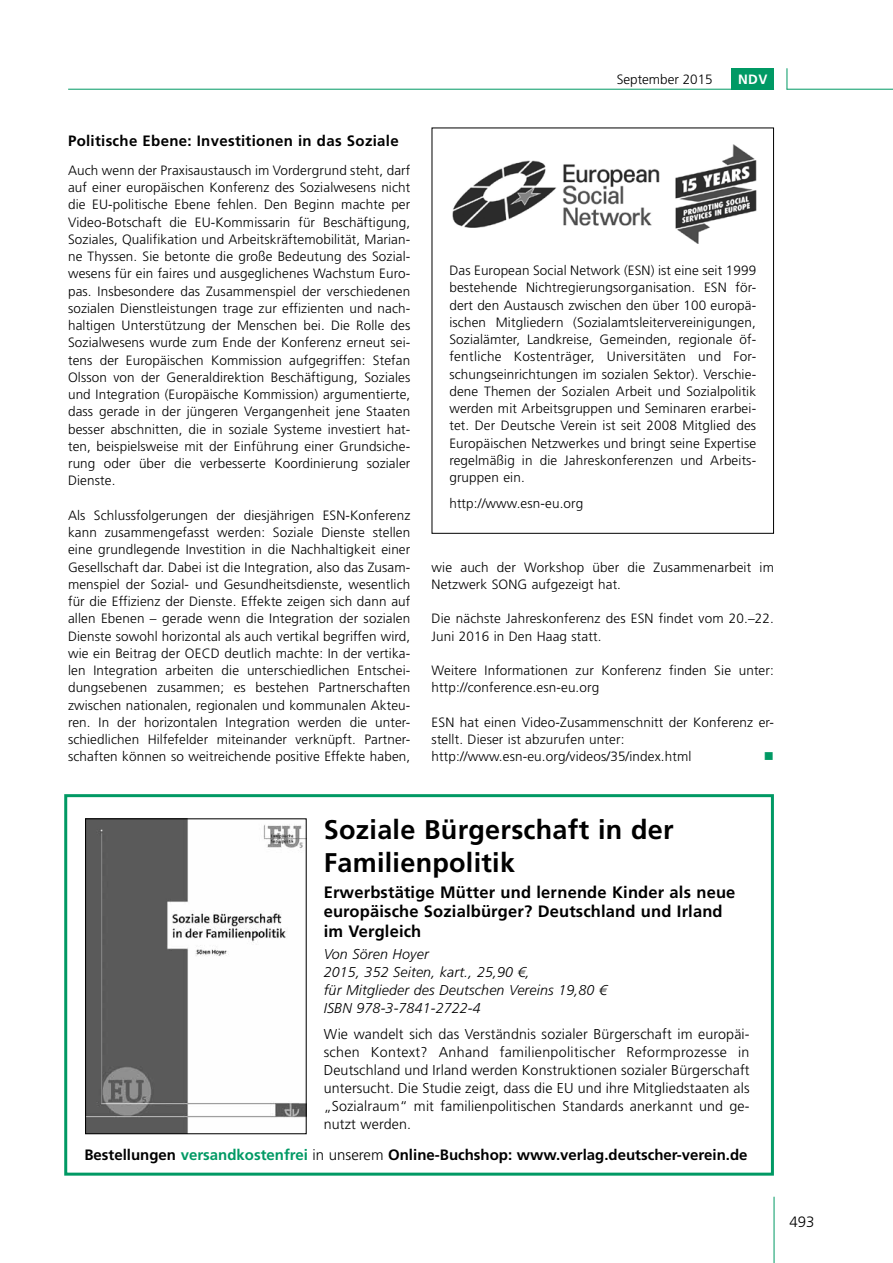
<style>
.page{position:relative;width:893px;height:1263px;background:#fff}
.page>*{position:absolute;margin:0;border:0;box-sizing:border-box;transform-origin:0 0}
.t1{font:700 27px/33px "Frutiger LT";letter-spacing:.01em;color:#000}
.t2{font:700 16.5px/19.5px "Frutiger LT";letter-spacing:.01em;color:#000}
.t3{font:700 15px "Frutiger LT";color:#000}
.t4{font:700 15px "Frutiger LT";letter-spacing:.02em;color:#000}
.t5{font:300 15px "Frutiger LT";color:#000}
.t6{font:300 14.25px/18px "Frutiger LT";letter-spacing:.01em;color:#000;text-align:justify}
.t7{font:italic 300 14.25px/18px "Frutiger LT";letter-spacing:.01em;color:#000}
.t8{font:300 13.5px/17.2px "Frutiger LT";letter-spacing:.01em;color:#000}
.t9{font:700 13.5px "Frutiger LT";color:#fff}
.t10{font:13.5px "Wingdings";color:#009964}
.s1{color:#009964}
.s2{font-weight:300}
</style>
<div class="page">
<hr style="left:774px;top:1197px;width:1px;height:66px;background:#009964">
<hr style="left:787px;top:89px;width:106px;height:1px;background:#009964">
<hr style="left:68px;top:89px;width:706px;height:1px;background:#009964">
<svg style="left:787px;top:68px;width:1px;height:22px"></svg>
<div style="left:731px;top:68px;width:43px;height:21px;background:#009964"></div>
<img style="left:452px;top:145px;width:305px;height:98px">
<div style="left:432px;top:128px;width:342px;height:406px;border:1px solid #000"></div>
<svg style="left:64px;top:794px;width:710px;height:382px"></svg>
<img style="left:87px;top:820px;width:218px;height:312px">
<div style="left:85px;top:818px;width:222px;height:316px;border:1px solid #000"></div>
<p class="t4" style="left:68px;top:132px;width:332px">Politische Ebene: Investitionen in das Soziale</p>
<p class="t8" style="left:68px;top:162px;width:344px;text-align:justify">Auch wenn der Praxisaustausch im Vordergrund steht, darf auf einer europäischen Konferenz des Sozialwesens nicht die EU-politische Ebene fehlen. Den Beginn machte per Video-Botschaft die EU-Kommissarin für Beschäftigung, Soziales, Qualifikation und Arbeitskräftemobilität, Marian&shy;ne Thyssen. Sie betonte die große Bedeutung des Sozial&shy;wesens für ein faires und ausgeglichenes Wachstum Euro&shy;pas. Insbesondere das Zusammenspiel der verschiedenen sozialen Dienstleistungen trage zur effizienten und nach&shy;haltigen Unterstützung der Menschen bei. Die Rolle des Sozialwesens wurde zum Ende der Konferenz erneut sei&shy;tens der Europäischen Kommission aufgegriffen: Stefan Olsson von der Generaldirektion Beschäftigung, Soziales und Integration (Europäische Kommission) argumentierte, dass gerade in der jüngeren Vergangenheit jene Staaten besser abschnitten, die in soziale Systeme investiert hat&shy;ten, beispielsweise mit der Einführung einer Grundsiche&shy;rung oder über die verbesserte Koordinierung sozialer Dienste.</p>
<p class="t8" style="left:68px;top:507px;width:344px;text-align:justify">Als Schlussfolgerungen der diesjährigen ESN-Konferenz kann zusammengefasst werden: Soziale Dienste stellen eine grundlegende Investition in die Nachhaltigkeit einer Gesellschaft dar. Dabei ist die Integration, also das Zusam&shy;menspiel der Sozial- und Gesundheitsdienste, wesentlich für die Effizienz der Dienste. Effekte zeigen sich dann auf allen Ebenen – gerade wenn die Integration der sozialen Dienste sowohl horizontal als auch vertikal begriffen wird, wie ein Beitrag der OECD deutlich machte: In der vertika&shy;len Integration arbeiten die unterschiedlichen Entschei&shy;dungsebenen zusammen; es bestehen Partnerschaften zwischen nationalen, regionalen und kommunalen Akteu&shy;ren. In der horizontalen Integration werden die unter&shy;schiedlichen Hilfefelder miteinander verknüpft. Partner&shy;schaften können so weitreichende positive Effekte haben,</p>
<p class="t8" style="left:617px;top:71px;width:98px">September 2015</p>
<p class="t9" style="left:738px;top:71px;width:31px">NDV</p>
<p class="t8" style="left:449px;top:262px;width:308px;text-align:justify">Das European Social Network (ESN) ist eine seit 1999 bestehende Nichtregierungsorganisation. ESN för&shy;dert den Austausch zwischen den über 100 europä&shy;ischen Mitgliedern (Sozialamtsleitervereinigungen, Sozialämter, Landkreise, Gemeinden, regionale öf&shy;fentliche Kostenträger, Universitäten und For&shy;schungseinrichtungen im sozialen Sektor). Verschie&shy;dene Themen der Sozialen Arbeit und Sozialpolitik werden mit Arbeitsgruppen und Seminaren erarbei&shy;tet. Der Deutsche Verein ist seit 2008 Mitglied des Europäischen Netzwerkes und bringt seine Expertise regelmäßig in die Jahreskonferenzen und Arbeits&shy;gruppen ein.</p>
<p class="t8" style="left:449px;top:495px;width:136px">http://www.esn-eu.org</p>
<p class="t8" style="left:432px;top:559px;width:344px">wie auch der Workshop über die Zusammenarbeit im<br>Netzwerk SONG aufgezeigt hat.</p>
<p class="t8" style="left:432px;top:610px;width:344px">Die nächste Jahreskonferenz des ESN findet vom 20.–22.<br>Juni 2016 in Den Haag statt.</p>
<p class="t8" style="left:432px;top:662px;width:344px">Weitere Informationen zur Konferenz finden Sie unter: http://conference.esn-eu.org</p>
<p class="t8" style="left:432px;top:714px;width:344px">ESN hat einen Video-Zusammenschnitt der Konferenz er&shy;stellt. Dieser ist abzurufen unter: http://www.esn-eu.org/videos/35/index.html</p>
<p class="t10" style="left:764px;top:749px;width:12px">■</p>
<h1 class="t1" style="left:324px;top:813px;width:351px">Soziale Bürgerschaft in der<br>Familienpolitik</h1>
<p class="t2" style="left:324px;top:882px;width:413px">Erwerbstätige Mütter und lernende Kinder als neue europäische Sozialbürger? Deutschland und Irland im Vergleich</p>
<p class="t7" style="left:324px;top:945px;width:285px">Von Sören Hoyer<br>2015, 352 Seiten, kart., 25,90 €,<br>für Mitglieder des Deutschen Vereins 19,80 €<br>ISBN 978-3-7841-2722-4</p>
<p class="t6" style="left:324px;top:1025px;width:427px">Wie wandelt sich das Verständnis sozialer Bürgerschaft im europäi&shy;schen Kontext? Anhand familienpolitischer Reformprozesse in Deutschland und Irland werden Konstruktionen sozialer Bürgerschaft untersucht. Die Studie zeigt, dass die EU und ihre Mitgliedstaaten als „Sozialraum“ mit familienpolitischen Standards anerkannt und ge&shy;nutzt werden.</p>
<p class="t3" style="left:84px;top:1146px;width:665px">Bestellungen <span class="s1">versandkostenfrei</span> <span class="s2">in unserem</span> Online-Buchshop: www.verlag.deutscher-verein.de</p>
<p class="t5" style="left:789px;top:1213px;width:27px">493</p>
</div>
